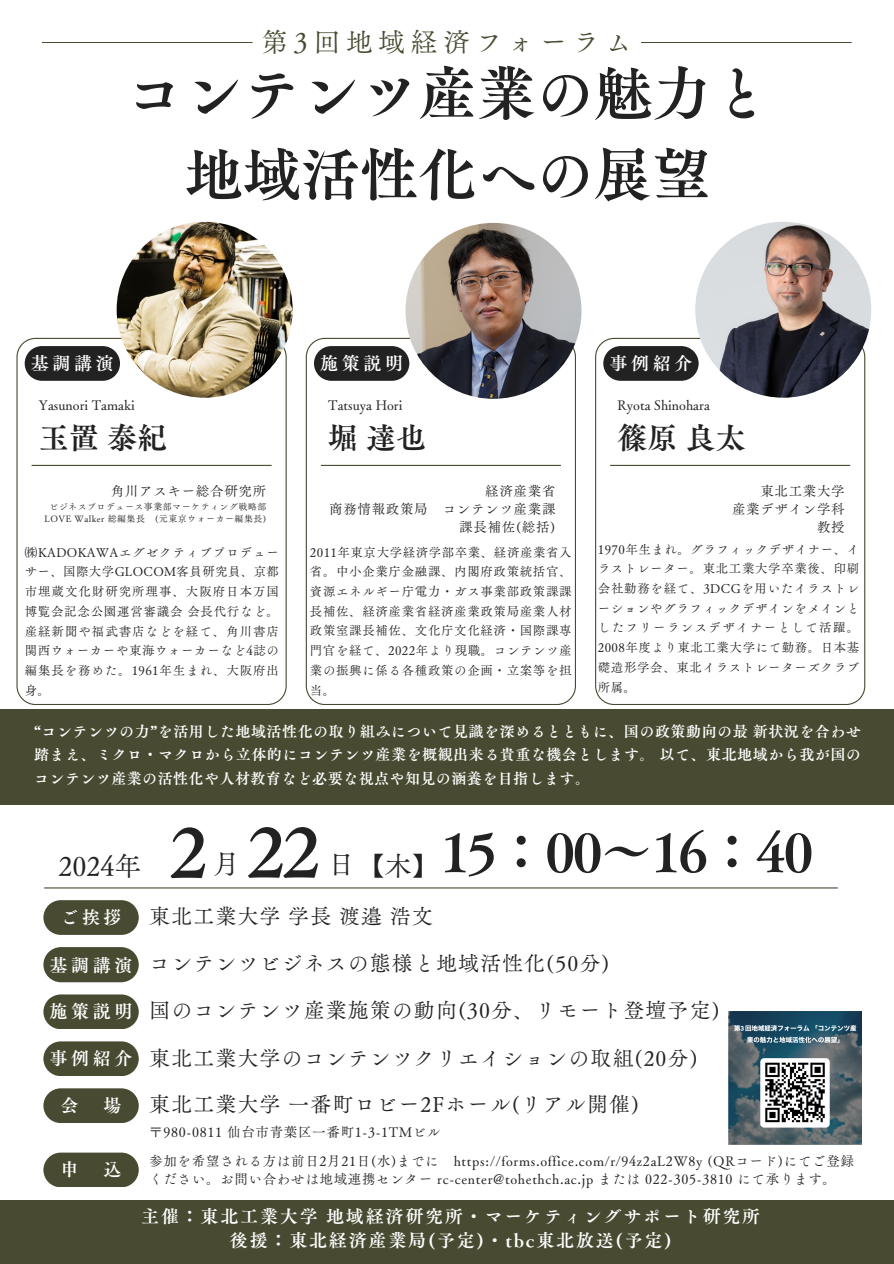
<style>
.page{position:relative;width:894px;height:1264px;background:#fff}
.page>*{position:absolute;margin:0;border:0;box-sizing:border-box;transform-origin:0 0}
.t1{font:67.5px "Canva Tsuku A Old Min Pr 6 N B";color:#222}
.t2{font:58.5px/81px "Canva Tsuku A Old Min Pr 6 N B";color:#222;text-align:center}
.t3{font:52.5px "Canva Tsuku A Old Min Pr 6 N B";letter-spacing:-.04em;color:#222}
.t4{font:30px "Canva Tsuku A Old Min Pr 6 N B";color:#222}
.t5{font:27px "Canva Tsuku A Old Min Pr 6 N R";letter-spacing:.2em;color:#484b31}
.t6{font:27px "Canva Tsuku A Old Min Pr 6 N R";color:#222}
.t7{font:21px "Canva Tsuku A Old Min Pr 6 N R";letter-spacing:.05em;color:#222}
.t8{font:18px "Canva Tsuku A Old Min Pr 6 N B";letter-spacing:.1em;color:#fff}
.t9{font:15px/23.7px "Canva Tsuku A Old Min Pr 6 N B";letter-spacing:.03em;color:#fff;text-align:justify}
.t10{font:13.5px "Canva Tsuku A Old Min Pr 6 N R";letter-spacing:.05em;color:#222}
.t11{font:13.5px "Canva Tsuku A Old Min Pr 6 N R";color:#222}
.t12{font:12.45px/19.6px "Canva Tsuku A Old Min Pr 6 N R";letter-spacing:.05em;color:#222;text-align:justify}
.t13{font:9px "Canva Tsuku A Old Min Pr 6 N R";letter-spacing:.05em;color:#222}
</style>
<div class="page">
<hr style="left:44px;top:887px;width:793px;height:1px;background:#484b31">
<div style="left:0;top:1199px;width:893px;height:64px;background:#484b31"></div>
<div style="left:0;top:709px;width:893px;height:95px;background:#484b31"></div>
<svg style="left:43px;top:947px;width:96px;height:35px;background:#575a42"></svg>
<svg style="left:43px;top:1041px;width:96px;height:35px;background:#595c44"></svg>
<div style="left:43px;top:1152px;width:96px;height:35px;background:#484b31;border-radius:17px"></div>
<div style="left:43px;top:1088px;width:96px;height:35px;background:#484b31;border-radius:17px"></div>
<svg style="left:43px;top:994px;width:96px;height:35px;background:#595c44"></svg>
<svg style="left:43px;top:900px;width:96px;height:34px;background:#575a42"></svg>
<svg style="left:42px;top:42px;width:809px;height:1px"></svg>
<svg style="left:306px;top:338px;width:270px;height:366px"></svg>
<hr style="left:321px;top:465px;width:239px;height:1px;background:#484b31">
<img style="left:405px;top:223px;width:176px;height:176px;border-radius:50%">
<svg style="left:314px;top:346px;width:95px;height:35px;background:#343434"></svg>
<svg style="left:16px;top:338px;width:270px;height:366px"></svg>
<hr style="left:32px;top:465px;width:239px;height:1px;background:#484b31">
<img style="left:117px;top:222px;width:175px;height:176px;border-radius:50%">
<svg style="left:25px;top:346px;width:95px;height:35px;background:#343434"></svg>
<svg style="left:595px;top:338px;width:270px;height:366px"></svg>
<hr style="left:610px;top:465px;width:240px;height:1px;background:#484b31">
<img style="left:695px;top:222px;width:176px;height:176px;border-radius:50%">
<svg style="left:603px;top:346px;width:95px;height:35px;background:#343434"></svg>
<img style="left:728px;top:1011px;width:133px;height:133px">
<h3 class="t5" style="left:261px;top:28px;width:372px">第3回地域経済フォーラム</h3>
<p class="t2" style="left:126px;top:52px;width:645px">コンテンツ産業の魅力と地域活性化への展望</p>
<h3 class="t8" style="left:320px;top:354px;width:84px">施策説明</h3>
<h3 class="t8" style="left:31px;top:354px;width:84px">基調講演</h3>
<h3 class="t8" style="left:609px;top:354px;width:84px">事例紹介</h3>
<p class="t11" style="left:617px;top:398px;width:94px">Ryota Shinohara</p>
<h3 class="t11" style="left:39px;top:398px;width:97px">Yasunori Tamaki</h3>
<h1 class="t11" style="left:328px;top:398px;width:76px">Tatsuya Hori</h1>
<h6 class="t4" style="left:39px;top:422px;width:129px">玉置泰紀</h6>
<h6 class="t10" style="left:111px;top:483px;width:157px">角川アスキー総合研究所</h6>
<p class="t13" style="left:49px;top:502px;width:218px">ビジネスプロデュース事業部マーケティング戦略部</p>
<h6 class="t13" style="left:45px;top:514px;width:223px">LOVE Walker 総編集長 (元東京ウォーカー編集長)</h6>
<h6 class="t12" style="left:25px;top:542px;width:256px">㈱KADOKAWAエグゼクティブプロデューサー、国際大学GLOCOM客員研究員、京都市埋蔵文化財研究所理事、大阪府日本万国博覧会記念公園運営審議会会長代行など。産経新聞や福武書店などを経て、角川書店関西ウォーカーや東海ウォーカーなど4誌の編集長を務めた。1961年生まれ、大阪府出身。</h6>
<p class="t4" style="left:328px;top:422px;width:99px">堀達也</p>
<h2 class="t10" style="left:485px;top:483px;width:72px">経済産業省</h2>
<p class="t10" style="left:329px;top:501px;width:228px">商務情報政策局 コンテンツ産業課</p>
<p class="t10" style="left:459px;top:519px;width:98px">課長補佐(総括)</p>
<p class="t12" style="left:310px;top:542px;width:263px">2011年東京大学経済学部卒業、経済産業省入省。中小企業庁金融課、内閣府政策統括官、資源エネルギー庁電力・ガス事業部政策課課長補佐、経済産業省経済産業政策局産業人材政策室課長補佐、文化庁文化経済・国際課専門官を経て、2022年より現職。コンテンツ産業の振興に係る各種政策の企画・立案等を担当。</p>
<p class="t4" style="left:617px;top:422px;width:129px">篠原良太</p>
<p class="t10" style="left:760px;top:483px;width:86px">東北工業大学</p>
<p class="t10" style="left:731px;top:501px;width:114px">産業デザイン学科</p>
<p class="t10" style="left:816px;top:519px;width:29px">教授</p>
<p class="t12" style="left:597px;top:539px;width:263px">1970年生まれ。グラフィックデザイナー、イラストレーター。東北工業大学卒業後、印刷会社勤務を経て、3DCGを用いたイラストレーションやグラフィックデザインをメインとしたフリーランスデザイナーとして活躍。2008年度より東北工業大学にて勤務。日本基礎造形学会、東北イラストレーターズクラブ所属。</p>
<p class="t9" style="left:34px;top:719px;width:828px">“コンテンツの力”を活用した地域活性化の取り組みについて見識を深めるとともに、国の政策動向の最新状況を合わせ踏まえ、ミクロ・マクロから立体的にコンテンツ産業を概観出来る貴重な機会とします。以て、東北地域から我が国のコンテンツ産業の活性化や人材教育など必要な視点や知見の涵養を目指します。</p>
<h3 class="t6" style="left:58px;top:852px;width:85px">2024年</h3>
<p class="t1" style="left:170px;top:817px;width:39px">2</p>
<p class="t6" style="left:213px;top:850px;width:21px">月</p>
<p class="t1" style="left:247px;top:817px;width:75px">22</p>
<p class="t6" style="left:327px;top:850px;width:17px">日</p>
<p class="t6" style="left:358px;top:852px;width:82px">【木】</p>
<h5 class="t3" style="left:440px;top:825px;width:374px">15：00〜16：40</h5>
<h3 class="t8" style="left:60px;top:908px;width:63px">ご挨拶</h3>
<h4 class="t7" style="left:149px;top:905px;width:284px">東北工業大学学長渡邉浩文</h4>
<h3 class="t8" style="left:50px;top:956px;width:84px">基調講演</h3>
<p class="t7" style="left:149px;top:952px;width:461px">コンテンツビジネスの態様と地域活性化(50分)</p>
<h3 class="t8" style="left:50px;top:1002px;width:84px">施策説明</h3>
<h4 class="t7" style="left:149px;top:999px;width:572px">国のコンテンツ産業施策の動向(30分、リモート登壇予定)</h4>
<h3 class="t8" style="left:50px;top:1049px;width:84px">事例紹介</h3>
<p class="t7" style="left:149px;top:1047px;width:550px">東北工業大学のコンテンツクリエイションの取組(20分)</p>
<h3 class="t8" style="left:60px;top:1096px;width:19px">会</h3>
<h3 class="t8" style="left:104px;top:1096px;width:19px">場</h3>
<p class="t7" style="left:149px;top:1093px;width:491px">東北工業大学一番町ロビー2Fホール(リアル開催)</p>
<p class="t10" style="left:149px;top:1124px;width:292px">〒980-0811 仙台市青葉区一番町1-3-1TMビル</p>
<h3 class="t8" style="left:60px;top:1160px;width:19px">申</h3>
<h3 class="t8" style="left:104px;top:1160px;width:19px">込</h3>
<h3 class="t10" style="left:149px;top:1154px;width:706px">参加を希望される方は前日 2月 21日 (水)までに https://forms.office.com/r/94z2aL2W8y (QRコード)にてご登録</h3>
<p class="t10" style="left:149px;top:1172px;width:688px">ください。お問い合わせは地域連携センター rc-center@tohethch.ac.jp または 022-305-3810 にて承ります。</p>
<p class="t8" style="left:141px;top:1206px;width:620px">主催：東北工業大学地域経済研究所・マーケティングサポート研究所</p>
<p class="t8" style="left:230px;top:1231px;width:443px">後援：東北経済産業局(予定)・tbc東北放送(予定)</p>
</div>
